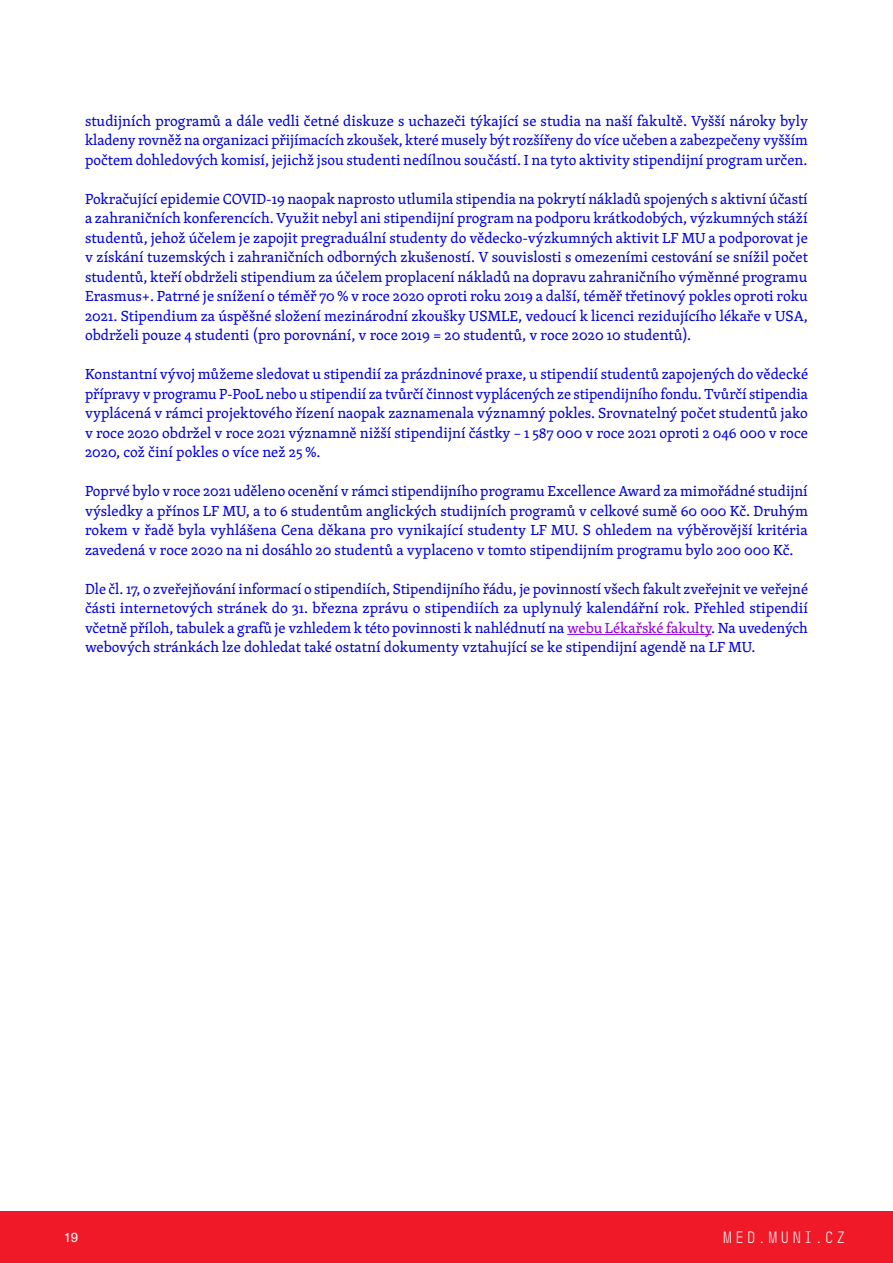
<style>
.page{position:relative;width:893px;height:1263px;background:#fff}
.page>*{position:absolute;margin:0;border:0;box-sizing:border-box;transform-origin:0 0}
.t1{font:16.5px "Muni";letter-spacing:.015em;color:#fff}
.TEXT{font:15px/19.5px "Skolar Latin Pro";color:#0000dc;text-align:justify}
.t2{font:13.5px "Neue Haas Unica Pro";color:#fff}
.s1{color:#9100dc}
</style>
<div class="page">
<div style="left:0;top:1211px;width:893px;height:52px;background:#f01928"></div>
<hr style="left:567px;top:634px;width:144px;height:1px;background:#9100dc">
<p class="TEXT" style="left:85px;top:111px;width:724px">studijních programů a dále vedli četné diskuze s uchazeči týkající se studia na naší fakultě. Vyšší nároky byly kladeny rovněž na organizaci přijímacích zkoušek, které musely být rozšířeny do více učeben a zabezpečeny vyšším počtem dohledových komisí, jejichž jsou studenti nedílnou součástí. I na tyto aktivity stipendijní program určen.</p>
<p class="TEXT" style="left:85px;top:189px;width:724px">Pokračující epidemie COVID-19 naopak naprosto utlumila stipendia na pokrytí nákladů spojených s aktivní účastí a zahraničních konferencích. Využit nebyl ani stipendijní program na podporu krátkodobých, výzkumných stáží studentů, jehož účelem je zapojit pregraduální studenty do vědecko-výzkumných aktivit LF MU a podporovat je v získání tuzemských i zahraničních odborných zkušeností. V souvislosti s omezeními cestování se snížil počet studentů, kteří obdrželi stipendium za účelem proplacení nákladů na dopravu zahraničního výměnné programu Erasmus+. Patrné je snížení o téměř 70 % v roce 2020 oproti roku 2019 a další, téměř třetinový pokles oproti roku 2021. Stipendium za úspěšné složení mezinárodní zkoušky USMLE, vedoucí k licenci rezidujícího lékaře v USA, obdrželi pouze 4 studenti (pro porovnání, v roce 2019 = 20 studentů, v roce 2020 10 studentů).</p>
<p class="TEXT" style="left:85px;top:364px;width:725px">Konstantní vývoj můžeme sledovat u stipendií za prázdninové praxe, u stipendií studentů zapojených do vědecké přípravy v programu P-PooL nebo u stipendií za tvůrčí činnost vyplácených ze stipendijního fondu. Tvůrčí stipendia vyplácená v rámci projektového řízení naopak zaznamenala významný pokles. Srovnatelný počet studentů jako v roce 2020 obdržel v roce 2021 významně nižší stipendijní částky – 1 587 000 v roce 2021 oproti 2 046 000 v roce 2020, což činí pokles o více než 25 %.</p>
<p class="TEXT" style="left:85px;top:481px;width:724px">Poprvé bylo v roce 2021 uděleno ocenění v rámci stipendijního programu Excellence Award za mimořádné studijní výsledky a přínos LF MU, a to 6 studentům anglických studijních programů v celkové sumě 60 000 Kč. Druhým rokem v řadě byla vyhlášena Cena děkana pro vynikající studenty LF MU. S ohledem na výběrovější kritéria zavedená v roce 2020 na ni dosáhlo 20 studentů a vyplaceno v tomto stipendijním programu bylo 200 000 Kč.</p>
<p class="TEXT" style="left:85px;top:579px;width:725px">Dle čl. 17, o zveřejňování informací o stipendiích, Stipendijního řádu, je povinností všech fakult zveřejnit ve veřejné části internetových stránek do 31. března zprávu o stipendiích za uplynulý kalendářní rok. Přehled stipendií včetně příloh, tabulek a grafů je vzhledem k této povinnosti k nahlédnutí na <span class="s1">webu Lékařské fakulty</span>. Na uvedených webových stránkách lze dohledat také ostatní dokumenty vztahující se ke stipendijní agendě na LF MU.</p>
<p class="t2" style="left:64px;top:1229px;width:16px">19</p>
<p class="t1" style="left:722px;top:1229px;width:126px">MED.MUNI.CZ</p>
</div>
